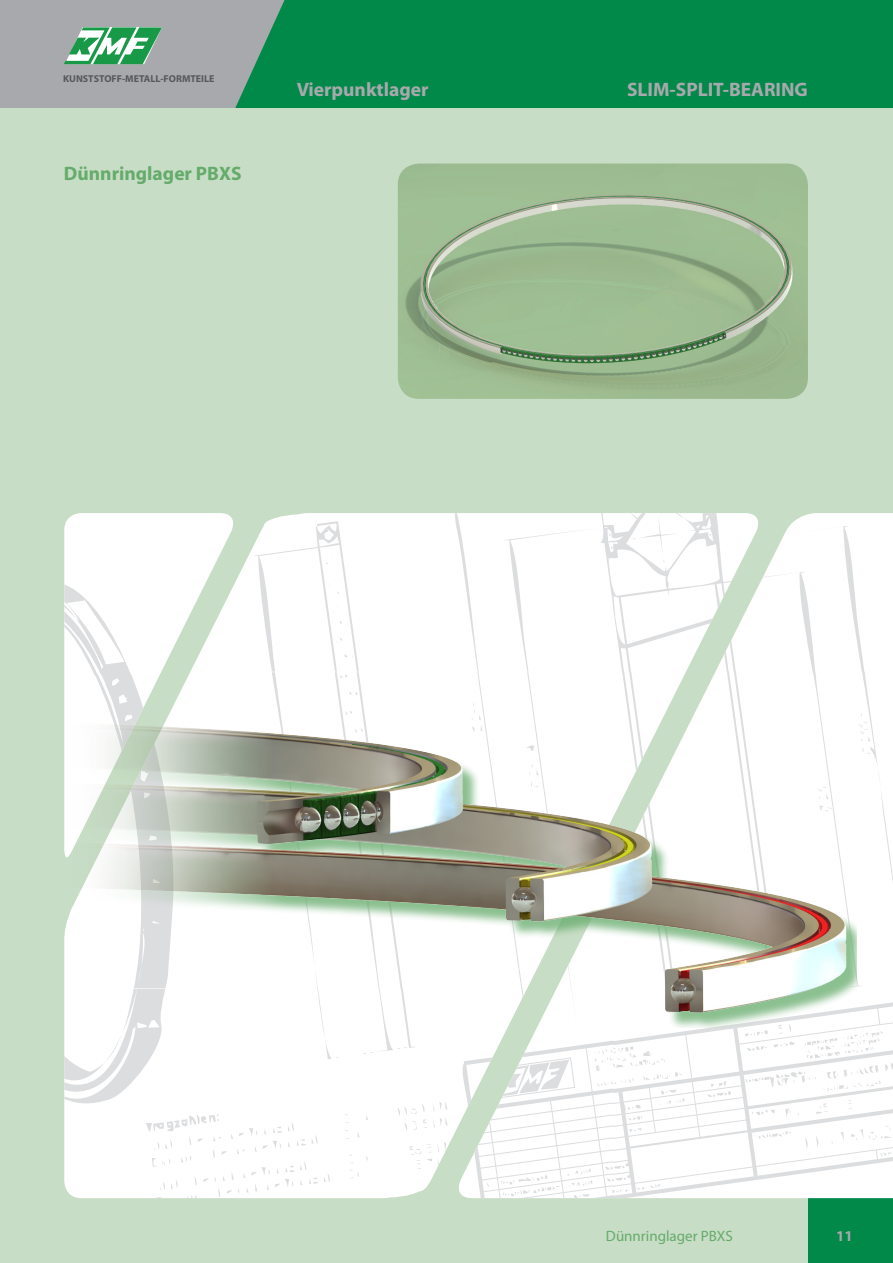
<style>
.page{position:relative;width:893px;height:1263px;background:#c8ddc5}
.page>*{position:absolute;margin:0;border:0;box-sizing:border-box;transform-origin:0 0}
.wie_Ü{font:700 19.5px "Myriad Pro";color:#a8a9ad}
.Überschrift_1{font:700 19.5px "Myriad Pro";color:#65ab6b}
.Fußi{font:15px "Myriad Pro";color:#65ab6b}
.Fußi_weiß{font:700 15px "Myriad Pro";color:#a8a9ad}
.t1{font:700 10.05px "Myriad Pro";color:#57585a}
</style>
<div class="page">
<div style="left:808px;top:1198px;width:85px;height:65px;background:#008949"></div>
<div style="left:0;top:0;width:301px;height:108px;background:#a8a9ad"></div>
<svg style="left:64px;top:27px;width:98px;height:37px"></svg>
<div style="left:235px;top:0;width:658px;height:108px;background:#008949"></div>
<svg style="left:765px;top:513px;width:128px;height:685px;background:#fcfcfc"></svg>
<svg style="left:64px;top:1147px;width:701px;height:51px;background:#f9faf9"></svg>
<svg style="left:392px;top:1177px;width:39px;height:20px"></svg>
<img style="left:398px;top:164px;width:410px;height:235px">
<img style="left:64px;top:513px;width:788px;height:634px">
<p class="t1" style="left:63px;top:72px;width:153px">KUNSTSTOFF-METALL-FORMTEILE</p>
<p class="Überschrift_1" style="left:64px;top:160px;width:179px">Dünnringlager PBXS</p>
<p class="wie_Ü" style="left:297px;top:76px;width:133px">Vierpunktlager</p>
<p class="wie_Ü" style="left:627px;top:76px;width:182px">SLIM-SPLIT-BEARING</p>
<p class="Fußi" style="left:606px;top:1227px;width:128px">Dünnringlager PBXS</p>
<p class="Fußi_weiß" style="left:836px;top:1226px;width:18px">11</p>
</div>
